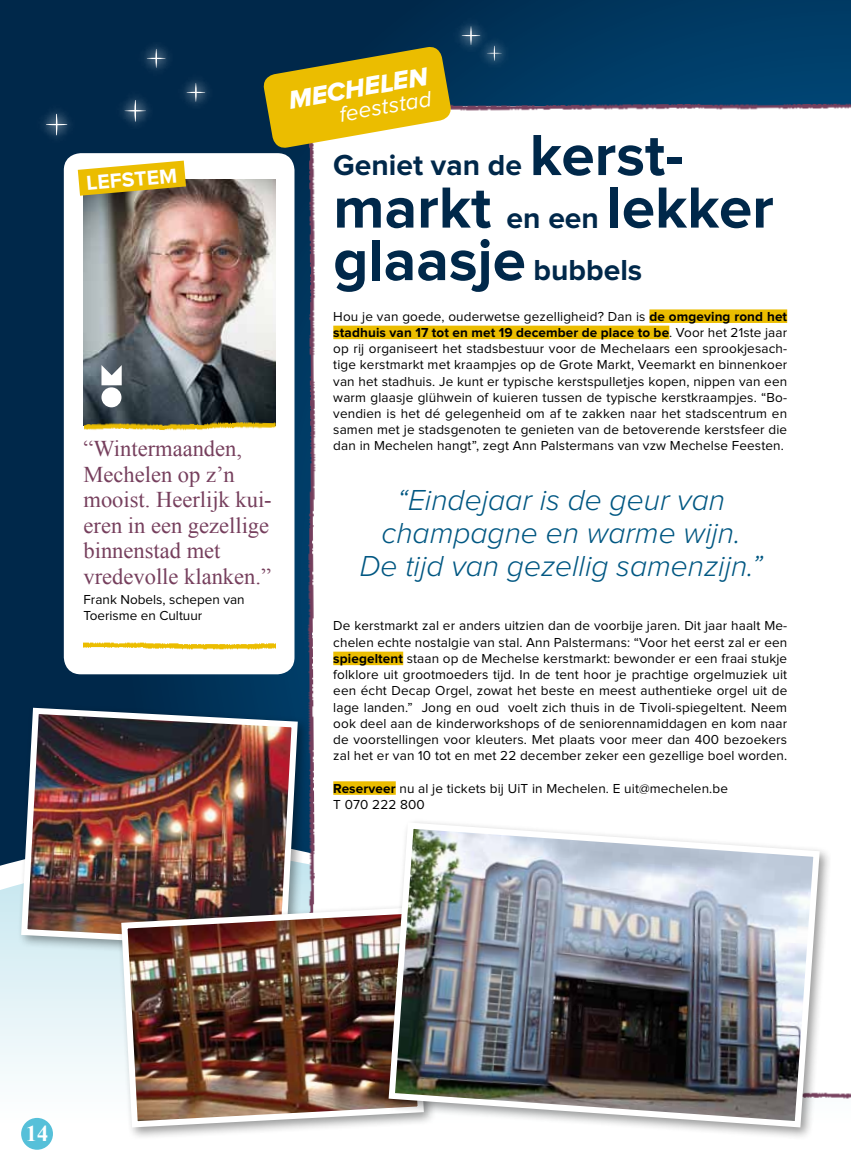
<style>
.page{position:relative;width:851px;height:1170px;background:#fff}
.page>*{position:absolute;margin:0;border:0;box-sizing:border-box;transform-origin:0 0}
.t1{font:700 60px/52.5px "Proxima Nova";color:#00284a}
.t2{font:italic 300 30px/33px "Proxima Nova";color:#005782;text-align:center}
.t3{font:700 30px "Proxima Nova";color:#00284a}
.t4{font:26.25px "Proxima Nova Extrabld It";color:#fff}
.t5{font:22.5px/25.5px "Times New Roman";color:#763f5d}
.t6{font:italic 22.5px "Proxima Nova";color:#fff}
.t7{font:700 22.5px "Times New Roman";color:#fff}
.t8{font:700 21px "Proxima Nova";color:#fff}
.t9{font:13.5px/16.2px "Proxima Nova";letter-spacing:.01em;color:#000;text-align:justify}
.s1{font-size:60px}
.s2{font-size:30px}
.s3{font-weight:700}
</style>
<div class="page">
<div style="left:0;top:0;width:850px;height:1169px;background:linear-gradient(to right,#012343,#003f6b)"></div>
<svg style="left:0;top:845px;width:850px;height:324px"></svg>
<div style="left:21px;top:1117px;width:32px;height:32px;background:#56c0d9;border-radius:50%"></div>
<div style="left:32px;top:100px;width:42px;height:42px;background:#00284a"></div>
<svg style="left:45px;top:113px;width:23px;height:23px"></svg>
<div style="left:173px;top:69px;width:39px;height:40px;background:#fff;opacity:.85"></div>
<svg style="left:186px;top:83px;width:20px;height:19px"></svg>
<div style="left:312px;top:106px;width:496px;height:909px;background:#fff"></div>
<div style="left:649px;top:309px;width:138px;height:14px;background:#ebbd00"></div>
<div style="left:333px;top:325px;width:336px;height:14px;background:#ebbd00"></div>
<div style="left:333px;top:651px;width:70px;height:14px;background:#ebbd00"></div>
<div style="left:333px;top:781px;width:63px;height:13px;background:#ebbd00"></div>
<div style="left:64px;top:153px;width:230px;height:521px;background:#fff;border-radius:17px"></div>
<img style="left:83px;top:179px;width:192px;height:216px">
<img style="left:83px;top:395px;width:193px;height:36px">
<img style="left:83px;top:642px;width:192px;height:8px">
<svg style="left:78px;top:160px;width:108px;height:36px;background:#dab831"></svg>
<svg style="left:101px;top:365px;width:21px;height:20px"></svg>
<div style="left:101px;top:387px;width:20px;height:20px;background:#fff;border-radius:50%"></div>
<img style="left:286px;top:150px;width:30px;height:752px">
<div style="left:111px;top:86px;width:42px;height:42px;background:#00284a"></div>
<svg style="left:124px;top:100px;width:22px;height:22px"></svg>
<div style="left:473px;top:32px;width:35px;height:36px;background:#fff;opacity:.85"></div>
<svg style="left:486px;top:45px;width:16px;height:16px"></svg>
<div style="left:448px;top:13px;width:39px;height:39px;background:#fff;opacity:.85"></div>
<svg style="left:461px;top:26px;width:19px;height:19px"></svg>
<div style="left:133px;top:42px;width:39px;height:39px;background:#fff;opacity:.85"></div>
<svg style="left:146px;top:49px;width:20px;height:19px"></svg>
<div style="left:799px;top:106px;width:51px;height:990px;background:#fff"></div>
<img style="left:452px;top:94px;width:398px;height:17px">
<img style="left:831px;top:1093px;width:19px;height:28px">
<svg style="left:262px;top:45px;width:190px;height:105px;background:#bfa831"></svg>
<div style="left:16px;top:702px;width:294px;height:259px;background:#000;opacity:.4"></div>
<img style="left:18px;top:704px;width:283px;height:247px">
<div style="left:116px;top:902px;width:320px;height:237px;background:#000;opacity:.4"></div>
<img style="left:118px;top:904px;width:265px;height:226px">
<div style="left:383px;top:817px;width:448px;height:322px;background:#000;opacity:.4"></div>
<img style="left:385px;top:819px;width:437px;height:311px">
<h3 class="t8" style="left:85px;top:171px;width:93px;rotate:-5deg">LEF STEM</h3>
<h3 class="t5" style="left:83px;top:435px;width:190px">“Wintermaanden,<br>Mechelen op z’n mooist. Heerlijk kui&shy;eren in een gezellige binnenstad met vredevolle klanken.”</h3>
<p class="t9" style="left:83px;top:591px;width:162px">Frank Nobels, schepen van<br>Toerisme en Cultuur</p>
<h3 class="t4" style="left:286px;top:85px;width:142px;rotate:-10deg">Mechelen</h3>
<h3 class="t6" style="left:337px;top:102px;width:95px;rotate:-10deg">feeststad</h3>
<h2 class="t3" style="left:333px;top:148px;width:351px">Geniet van de <span class="s1">kerst-</span></h2>
<h1 class="t1" style="left:333px;top:183px;width:442px">markt <span class="s2">en een</span> lekker glaasje <span class="s2">bubbels</span></h1>
<p class="t9" style="left:333px;top:308px;width:455px">Hou je van goede, ouderwetse gezelligheid? Dan is <span class="s3">de omgeving rond het stadhuis van 17 tot en met 19 december de place to be</span>. Voor het 21ste jaar op rij organiseert het stadsbestuur voor de Mechelaars een sprookjesach&shy;tige kerstmarkt met kraampjes op de Grote Markt, Veemarkt en binnenkoer van het stadhuis. Je kunt er typische kerstspulletjes kopen, nippen van een warm glaasje glühwein of kuieren tussen de typische kerstkraampjes. “Bo&shy;vendien is het dé gelegenheid om af te zakken naar het stadscentrum en samen met je stadsgenoten te genieten van de betoverende kerstsfeer die dan in Mechelen hangt”, zegt Ann Palstermans van vzw Mechelse Feesten.</p>
<h2 class="t2" style="left:360px;top:484px;width:404px">“Eindejaar is de geur van champagne en warme wijn.<br>De tijd van gezellig samenzijn.”</h2>
<p class="t9" style="left:333px;top:618px;width:455px">De kerstmarkt zal er anders uitzien dan de voorbije jaren. Dit jaar haalt Me&shy;chelen echte nostalgie van stal. Ann Palstermans: “Voor het eerst zal er een <span class="s3">spiegeltent</span> staan op de Mechelse kerstmarkt: bewonder er een fraai stukje folklore uit grootmoeders tijd. In de tent hoor je prachtige orgelmuziek uit een écht Decap Orgel, zowat het beste en meest authentieke orgel uit de lage landen.” Jong en oud voelt zich thuis in de Tivoli-spiegeltent. Neem ook deel aan de kinderworkshops of de seniorennamiddagen en kom naar de voorstellingen voor kleuters. Met plaats voor meer dan 400 bezoekers zal het er van 10 tot en met 22 december zeker een gezellige boel worden.</p>
<p class="t9" style="left:333px;top:780px;width:396px"><span class="s3">Reserveer</span> nu al je tickets bij UiT in Mechelen. E uit@mechelen.be<br>T 070 222 800</p>
<h3 class="t7" style="left:26px;top:1118px;width:24px">14</h3>
</div>
